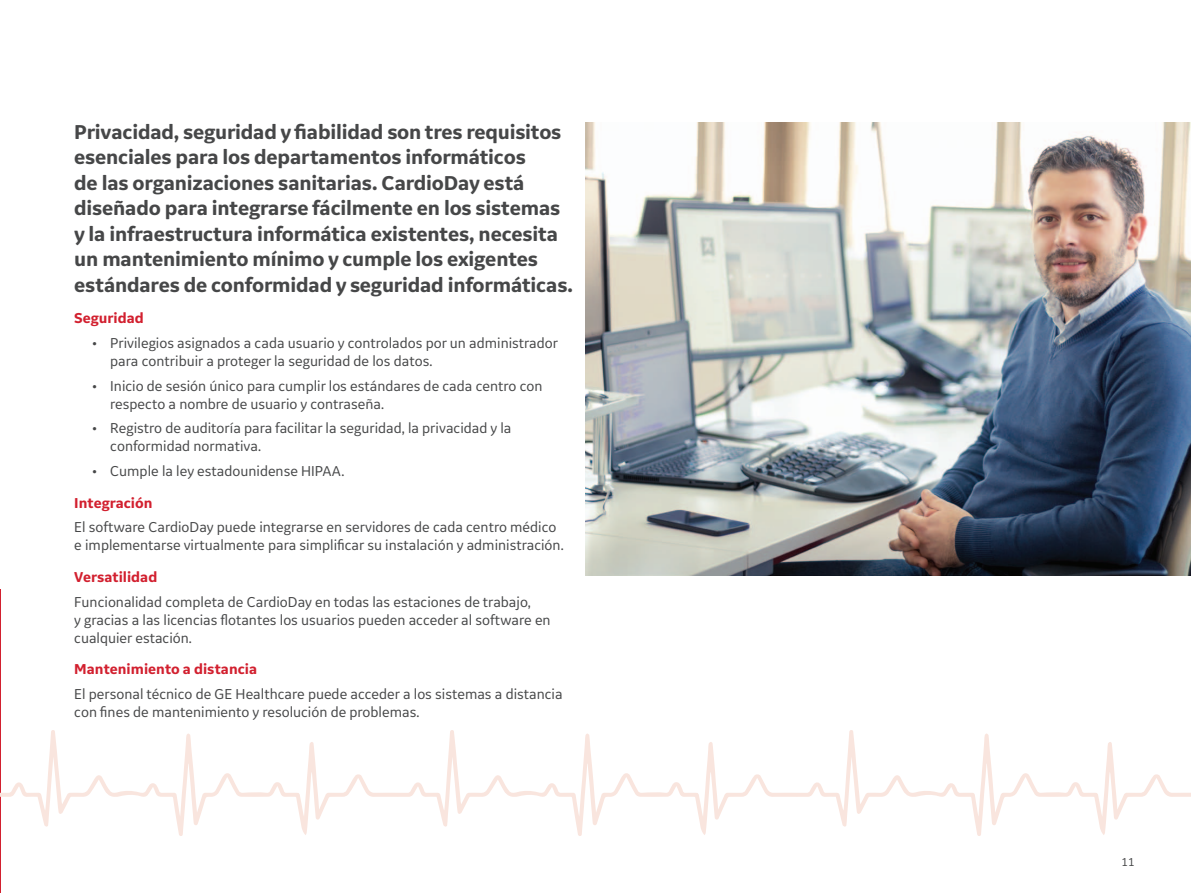
<style>
.page{position:relative;width:1191px;height:893px;background:#fff}
.page>*{position:absolute;margin:0;border:0;box-sizing:border-box;transform-origin:0 0}
.t1{font:700 21px/25.5px "GE Inspira Sans";letter-spacing:-.01em;color:#464748}
.t2{font:15px/18px "GE Inspira Sans";color:#464748}
.t3{font:700 15px "GE Inspira Sans";color:#d2202f}
.t4{font:12px "GE Inspira Sans";color:#464748}
</style>
<div class="page">
<hr style="left:0;top:589px;width:1px;height:304px;background:#d2202f">
<img style="left:586px;top:122px;width:605px;height:454px">
<svg style="left:0;top:730px;width:1191px;height:106px"></svg>
<p class="t1" style="left:74px;top:118px;width:500px">Privacidad, seguridad y fiabilidad son tres requisitos esenciales para los departamentos informáticos<br>de las organizaciones sanitarias. CardioDay está diseñado para integrarse fácilmente en los sistemas y la infraestructura informática existentes, necesita un mantenimiento mínimo y cumple los exigentes estándares de conformidad y seguridad informáticas.</p>
<p class="t3" style="left:74px;top:309px;width:71px">Seguridad</p>
<p class="t2" style="left:110px;top:333px;width:449px;text-indent:-18px">• Privilegios asignados a cada usuario y controlados por un administrador para contribuir a proteger la seguridad de los datos.</p>
<p class="t2" style="left:110px;top:376px;width:434px;text-indent:-18px">• Inicio de sesión único para cumplir los estándares de cada centro con respecto a nombre de usuario y contraseña.</p>
<p class="t2" style="left:110px;top:419px;width:402px;text-indent:-18px">• Registro de auditoría para facilitar la seguridad, la privacidad y la conformidad normativa.</p>
<p class="t2" style="left:92px;top:462px;width:253px">• Cumple la ley estadounidense HIPAA.</p>
<p class="t3" style="left:74px;top:493px;width:80px">Integración</p>
<p class="t2" style="left:74px;top:518px;width:491px">El software CardioDay puede integrarse en servidores de cada centro médico e implementarse virtualmente para simplificar su instalación y administración.</p>
<p class="t3" style="left:74px;top:568px;width:85px">Versatilidad</p>
<p class="t2" style="left:74px;top:592px;width:478px">Funcionalidad completa de CardioDay en todas las estaciones de trabajo,<br>y gracias a las licencias flotantes los usuarios pueden acceder al software en cualquier estación.</p>
<p class="t3" style="left:74px;top:660px;width:184px">Mantenimiento a distancia</p>
<p class="t2" style="left:74px;top:684px;width:490px">El personal técnico de GE Healthcare puede acceder a los sistemas a distancia con fines de mantenimiento y resolución de problemas.</p>
<p class="t4" style="left:1121px;top:855px;width:14px">11</p>
</div>
